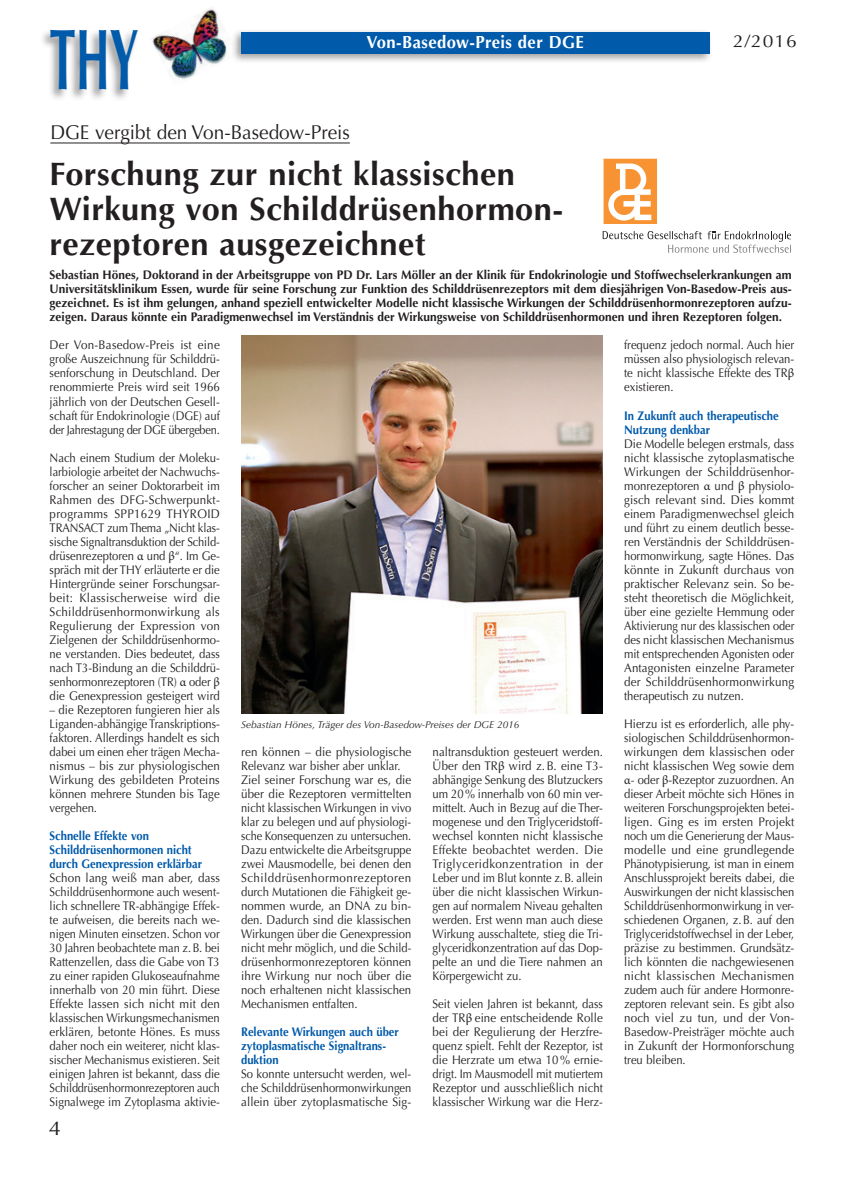
<style>
.page{position:relative;width:844px;height:1177px;background:#fff}
.page>*{position:absolute;margin:0;border:0;box-sizing:border-box;transform-origin:0 0}
.t1{font:700 86.25px "Optima";color:#015aaa;scale:.55 1}
.t2{font:700 32.5px/35px "Optima";letter-spacing:.015em;color:#231f20}
.t3{font:20px "Optima";color:#231f20;scale:.95 1}
.t4{font:20px "Optima";color:#231f20;scale:1.1 1}
.t5{font:700 17.5px "Optima";letter-spacing:.025em;color:#fff;scale:.95 1}
.t6{font:17.5px "Optima";color:#231f20;scale:1.1 1}
.t7{font:12.5px/14px "Optima";color:#231f20;text-align:justify;scale:.9 1}
.t8{font:12.5px/14px "Optima";color:#231f20;text-align:justify;scale:.93 1}
.t9{font:12.5px/14px "Optima";color:#231f20;text-align:justify;scale:.91 1}
.t10{font:12.5px/14px "Optima";color:#231f20;text-align:justify;scale:.92 1}
.t11{font:700 12.5px/14px "Optima";letter-spacing:.005em;color:#231f20;text-align:justify;scale:.95 1}
.t12{font:700 12.5px/14px "Optima";color:#015aaa;scale:.9 1}
.t13{font:italic 10px "Optima";color:#231f20}
.s1{font-family:"Minion Pro"}
</style>
<div class="page">
<div style="left:39px;top:29px;width:100px;height:72px;background:#231f20;opacity:.45"></div>
<img style="left:152px;top:7px;width:76px;height:72px">
<div style="left:231px;top:29px;width:481px;height:35px;background:#231f20;opacity:.45"></div>
<div style="left:241px;top:32px;width:468px;height:21px;background:#015aaa"></div>
<hr style="left:50px;top:142px;width:300px;height:1px;background:#231f20">
<img style="left:241px;top:335px;width:361px;height:378px">
<svg style="left:602px;top:158px;width:188px;height:95px"></svg>
<h1 class="t1" style="left:50px;top:10px;width:163px">THY</h1>
<h3 class="t6" style="left:733px;top:31px;width:59px">2/2016</h3>
<h3 class="t5" style="left:366px;top:31px;width:230px">Von-Basedow-Preis der DGE</h3>
<h3 class="t3" style="left:50px;top:121px;width:317px">DGE vergibt den Von-Basedow-Preis</h3>
<h2 class="t2" style="left:50px;top:157px;width:515px">Forschung zur nicht klassischen<br>Wirkung von Schilddrüsenhormon&shy;rezeptoren ausgezeichnet</h2>
<p class="t11" style="left:50px;top:268px;width:782px">Sebastian Hönes, Doktorand in der Arbeitsgruppe von PD Dr. Lars Möller an der Klinik für Endokrinologie und Stoffwechselerkrankungen am Universitätsklinikum Essen, wurde für seine Forschung zur Funktion des Schilddrüsenrezeptors mit dem diesjährigen Von-Basedow-Preis aus&shy;gezeichnet. Es ist ihm gelungen, anhand speziell entwickelter Modelle nicht klassische Wirkungen der Schilddrüsenhormonrezeptoren aufzu&shy;zeigen. Daraus könnte ein Paradigmenwechsel im Verständnis der Wirkungsweise von Schilddrüsenhormonen und ihren Rezeptoren folgen.</p>
<p class="t8" style="left:50px;top:338px;width:184px">Der Von-Basedow-Preis ist eine große Auszeichnung für Schilddrü&shy;senforschung in Deutschland. Der renommierte Preis wird seit 1966 jährlich von der Deutschen Gesell&shy;schaft für Endokrinologie (DGE) auf der Jahrestagung der DGE übergeben.</p>
<p class="t9" style="left:50px;top:450px;width:189px">Nach einem Studium der Moleku&shy;larbiologie arbeitet der Nachwuchs&shy;forscher an seiner Doktorarbeit im Rahmen des DFG-Schwerpunkt&shy;programms SPP1629 THYROID TRANSACT zum Thema „Nicht klas&shy;sische Signaltransduktion der Schild&shy;drüsenrezeptoren <span class="s1">α</span> und <span class="s1">β</span>“. Im Ge&shy;spräch mit der THY erläuterte er die Hintergründe seiner Forschungsar&shy;beit: Klassischerweise wird die Schilddrüsenhormonwirkung als Regulierung der Expression von Zielgenen der Schilddrüsenhormo&shy;ne verstanden. Dies bedeutet, dass nach T3-Bindung an die Schilddrü&shy;senhormonrezeptoren (TR) <span class="s1">α</span> oder <span class="s1">β </span>die Genexpression gesteigert wird</p>
<p class="t7" style="left:50px;top:702px;width:191px">– die Rezeptoren fungieren hier als Liganden-abhängige Transkriptions&shy;faktoren. Allerdings handelt es sich dabei um einen eher trägen Mecha&shy;nismus – bis zur physiologischen Wirkung des gebildeten Proteins können mehrere Stunden bis Tage vergehen.</p>
<p class="t12" style="left:50px;top:828px;width:171px">Schnelle Effekte von<br>Schilddrüsenhormonen nicht durch Genexpression erklärbar</p>
<p class="t8" style="left:50px;top:870px;width:185px">Schon lang weiß man aber, dass Schilddrüsenhormone auch wesent&shy;lich schnellere TR-abhängige Effek&shy;te aufweisen, die bereits nach we&shy;nigen Minuten einsetzen. Schon vor 30 Jahren beobachtete man z.B. bei Rattenzellen, dass die Gabe von T3 zu einer rapiden Glukoseaufnahme innerhalb von 20 min führt. Diese Effekte lassen sich nicht mit den klassischen Wirkungsmechanismen erklären, betonte Hönes. Es muss daher noch ein weiterer, nicht klas&shy;sischer Mechanismus existieren. Seit einigen Jahren ist bekannt, dass die Schilddrüsenhormonrezeptoren auch Signalwege im Zytoplasma aktivie-</p>
<p class="t7" style="left:624px;top:338px;width:190px">frequenz jedoch normal. Auch hier müssen also physiologisch relevan&shy;te nicht klassische Effekte des TR<span class="s1">β </span>existieren.</p>
<p class="t12" style="left:624px;top:408px;width:173px">In Zukunft auch therapeutische<br>Nutzung denkbar</p>
<p class="t7" style="left:624px;top:436px;width:191px">Die Modelle belegen erstmals, dass nicht klassische zytoplasmatische Wirkungen der Schilddrüsenhor&shy;monrezeptoren <span class="s1">α</span> und <span class="s1">β</span> physiolo&shy;gisch relevant sind. Dies kommt einem Paradigmenwechsel gleich und führt zu einem deutlich besse&shy;ren Verständnis der Schilddrüsen&shy;hormonwirkung, sagte Hönes. Das könnte in Zukunft durchaus von praktischer Relevanz sein. So be&shy;steht theoretisch die Möglichkeit, über eine gezielte Hemmung oder Aktivierung nur des klassischen oder des nicht klassischen Mechanismus mit entsprechenden Agonisten oder Antagonisten einzelne Parameter der Schilddrüsenhormonwirkung therapeutisch zu nutzen.</p>
<p class="t7" style="left:624px;top:716px;width:191px">Hierzu ist es erforderlich, alle phy&shy;siologischen Schilddrüsenhormon&shy;wirkungen dem klassischen oder nicht klassischen Weg sowie dem <span class="s1">α-</span> oder <span class="s1">β</span>-Rezeptor zuzuordnen. An dieser Arbeit möchte sich Hönes in weiteren Forschungsprojekten betei&shy;ligen. Ging es im ersten Projekt noch um die Generierung der Maus&shy;modelle und eine grundlegende Phänotypisierung, ist man in einem Anschlussprojekt bereits dabei, die Auswirkungen der nicht klassischen Schilddrüsenhormonwirkung in ver&shy;schiedenen Organen, z.B. auf den Triglyceridstoffwechsel in der Leber, präzise zu bestimmen. Grundsätz&shy;lich könnten die nachgewiesenen nicht klassischen Mechanismen zudem auch für andere Hormonre&shy;zeptoren relevant sein. Es gibt also noch viel zu tun, und der Von-Basedow-Preisträger möchte auch in Zukunft der Hormonforschung treu bleiben.</p>
<p class="t13" style="left:241px;top:718px;width:279px">Sebastian Hönes, Träger des Von-Basedow-Preises der DGE 2016</p>
<p class="t8" style="left:241px;top:744px;width:185px;text-align:left">ren können – die physiologische Relevanz war bisher aber unklar.<br>Ziel seiner Forschung war es, die über die Rezeptoren vermittelten nicht klassischen Wirkungen in vivo klar zu belegen und auf physiologi&shy;sche Konsequenzen zu untersuchen.<br>Dazu entwickelte die Arbeitsgruppe zwei Mausmodelle, bei denen den Schilddrüsenhormonrezeptoren durch Mutationen die Fähigkeit ge&shy;nommen wurde, an DNA zu bin&shy;den. Dadurch sind die klassischen Wirkungen über die Genexpression nicht mehr möglich, und die Schild&shy;drüsenhormonrezeptoren können ihre Wirkung nur noch über die noch erhaltenen nicht klassischen Mechanismen entfalten.</p>
<p class="t12" style="left:241px;top:1024px;width:177px">Relevante Wirkungen auch über zytoplasmatische Signaltrans&shy;duktion</p>
<p class="t7" style="left:241px;top:1066px;width:190px">So konnte untersucht werden, wel&shy;che Schilddrüsenhormonwirkungen allein über zytoplasmatische Sig-</p>
<p class="t10" style="left:432px;top:744px;width:186px">naltransduktion gesteuert werden.<br>Über den TR<span class="s1">β</span> wird z.B. eine T3- abhängige Senkung des Blutzuckers um 20% innerhalb von 60 min ver&shy;mittelt. Auch in Bezug auf die Ther&shy;mogenese und den Triglyceridstoff&shy;wechsel konnten nicht klassische Effekte beobachtet werden. Die Triglyceridkonzentration in der Leber und im Blut konnte z.B. allein über die nicht klassischen Wirkun&shy;gen auf normalem Niveau gehalten werden. Erst wenn man auch diese Wirkung ausschaltete, stieg die Tri&shy;glyceridkonzentration auf das Dop&shy;pelte an und die Tiere nahmen an Körpergewicht zu.</p>
<p class="t7" style="left:432px;top:996px;width:191px">Seit vielen Jahren ist bekannt, dass der TR<span class="s1">β</span> eine entscheidende Rolle bei der Regulierung der Herzfre&shy;quenz spielt. Fehlt der Rezeptor, ist die Herzrate um etwa 10% ernie&shy;drigt. Im Mausmodell mit mutiertem Rezeptor und ausschließlich nicht klassischer Wirkung war die Herz-</p>
<h3 class="t4" style="left:49px;top:1116px;width:13px">4</h3>
</div>
